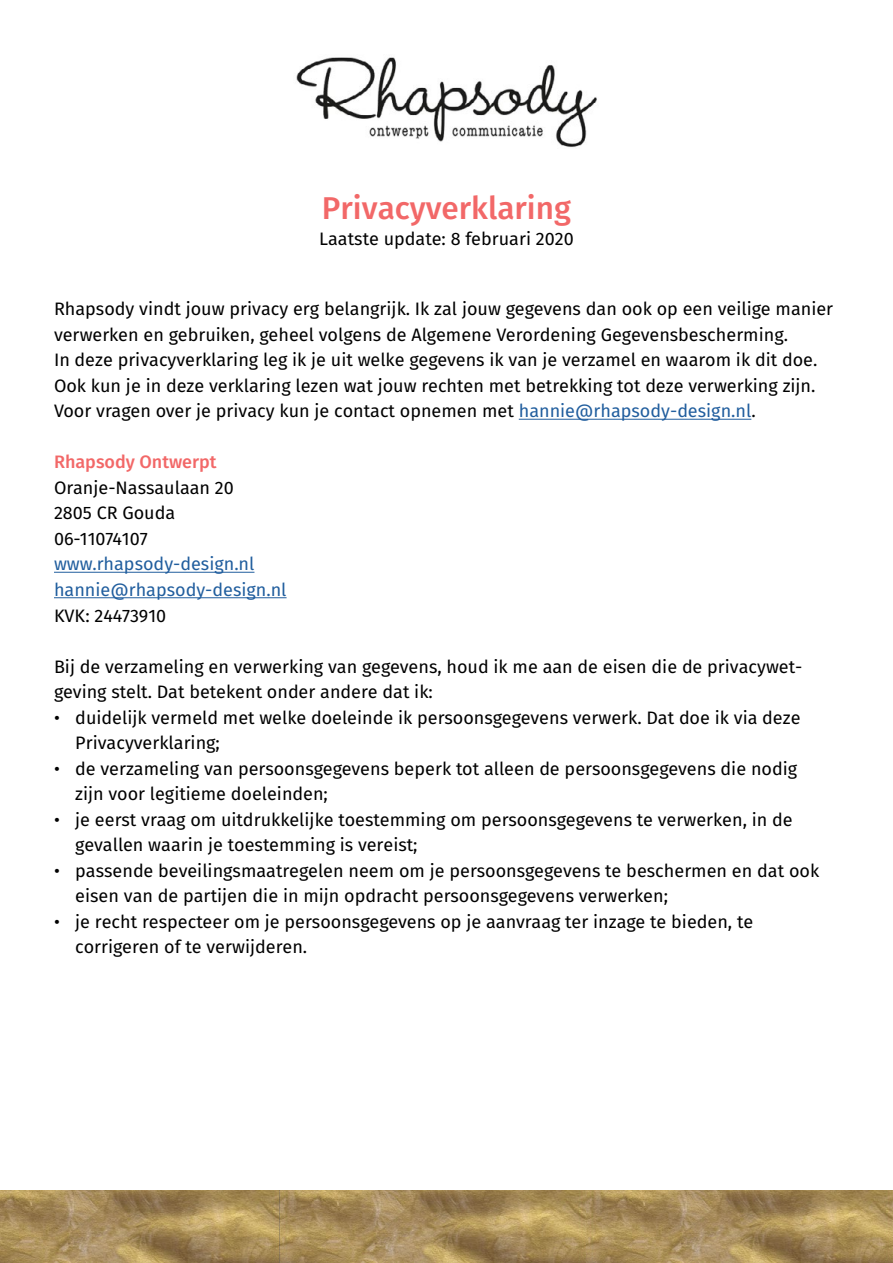
<style>
.page{position:relative;width:893px;height:1263px;background:#fff}
.page>*{position:absolute;margin:0;border:0;box-sizing:border-box;transform-origin:0 0}
.t1{font:500 31.5px "Fira Sans";color:#f26868}
.t2{font:18px/25.5px "Fira Sans";color:#000}
.t3{font:18px/25.5px "Fira Sans";color:#215e9e}
.t4{font:500 18px "Fira Sans";color:#f26868}
.s1{color:#215e9e}
</style>
<div class="page">
<img style="left:296px;top:57px;width:301px;height:91px">
<img style="left:0;top:1191px;width:893px;height:72px">
<hr style="left:519px;top:419px;width:232px;height:1px;background:#215e9e">
<hr style="left:54px;top:572px;width:200px;height:1px;background:#215e9e">
<hr style="left:54px;top:597px;width:233px;height:1px;background:#215e9e">
<h1 class="t1" style="left:322px;top:186px;width:251px">Privacyverklaring</h1>
<p class="t2" style="left:319px;top:226px;width:256px">Laatste update: 8 februari 2020</p>
<p class="t2" style="left:54px;top:296px;width:781px">Rhapsody vindt jouw privacy erg belangrijk. Ik zal jouw gegevens dan ook op een veilige manier verwerken en gebruiken, geheel volgens de Algemene Verordening Gegevensbescherming.<br>In deze privacyverklaring leg ik je uit welke gegevens ik van je verzamel en waarom ik dit doe.<br>Ook kun je in deze verklaring lezen wat jouw rechten met betrekking tot deze verwerking zijn.<br>Voor vragen over je privacy kun je contact opnemen met <span class="s1">hannie@rhapsody-design.nl</span>.</p>
<p class="t4" style="left:54px;top:449px;width:164px">Rhapsody Ontwerpt</p>
<p class="t2" style="left:54px;top:475px;width:181px">Oranje-Nassaulaan 20<br>2805 CR Gouda<br>06-11074107</p>
<p class="t3" style="left:54px;top:551px;width:234px">www.rhapsody-design.nl hannie@rhapsody-design.nl</p>
<p class="t2" style="left:54px;top:602px;width:114px">KVK: 24473910</p>
<p class="t2" style="left:54px;top:653px;width:748px">Bij de verzameling en verwerking van gegevens, houd ik me aan de eisen die de privacywet&shy;geving stelt. Dat betekent onder andere dat ik:</p>
<p class="t2" style="left:75px;top:704px;width:727px;text-indent:-21px">• duidelijk vermeld met welke doeleinde ik persoonsgegevens verwerk. Dat doe ik via deze<br>Privacyverklaring;</p>
<p class="t2" style="left:75px;top:755px;width:723px;text-indent:-21px">• de verzameling van persoonsgegevens beperk tot alleen de persoonsgegevens die nodig zijn voor legitieme doeleinden;</p>
<p class="t2" style="left:75px;top:806px;width:719px;text-indent:-21px">• je eerst vraag om uitdrukkelijke toestemming om persoonsgegevens te verwerken, in de gevallen waarin je toestemming is vereist;</p>
<p class="t2" style="left:75px;top:857px;width:745px;text-indent:-21px">• passende beveilingsmaatregelen neem om je persoonsgegevens te beschermen en dat ook eisen van de partijen die in mijn opdracht persoonsgegevens verwerken;</p>
<p class="t2" style="left:75px;top:908px;width:679px;text-indent:-21px">• je recht respecteer om je persoonsgegevens op je aanvraag ter inzage te bieden, te corrigeren of te verwijderen.</p>
</div>
